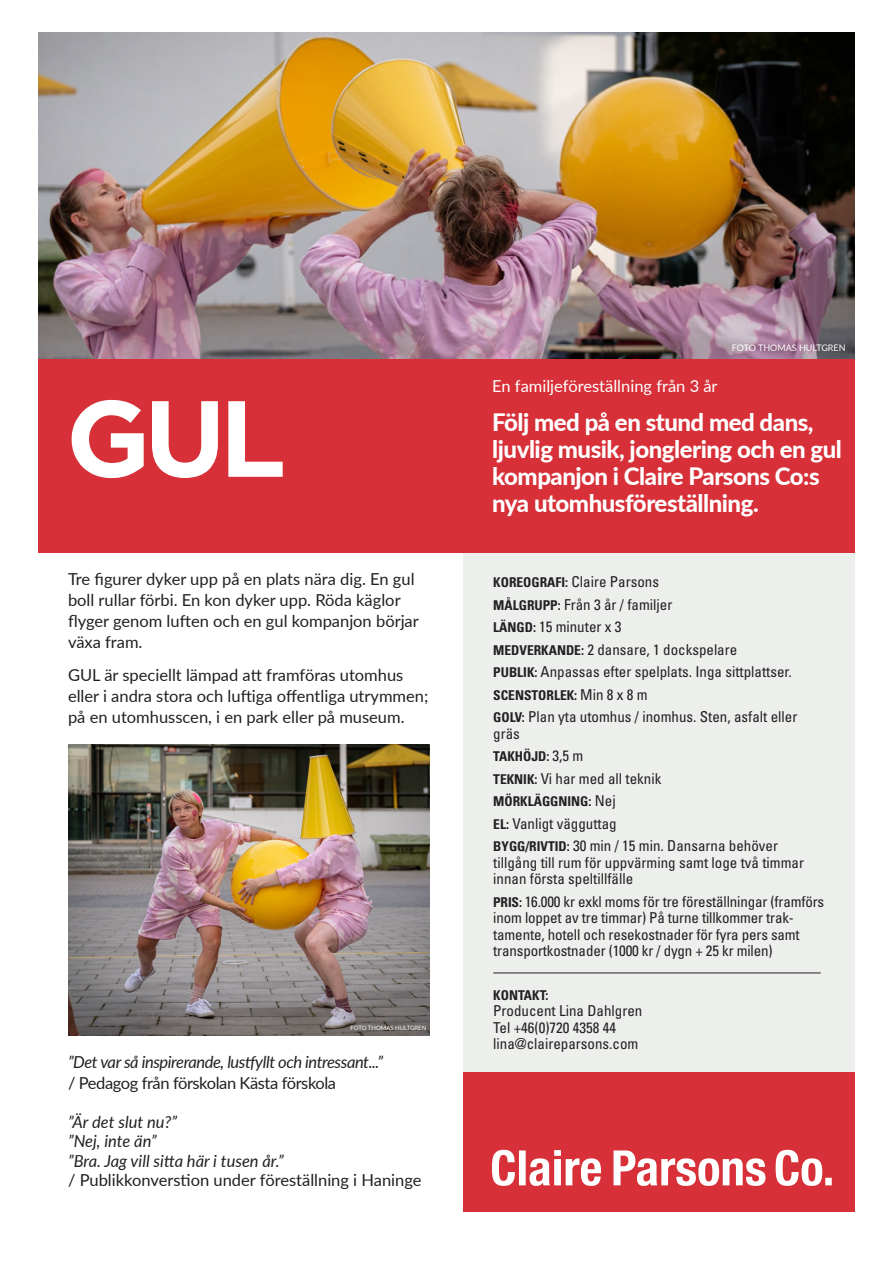
<style>
.page{position:relative;width:893px;height:1263px;background:#fff}
.page>*{position:absolute;margin:0;border:0;box-sizing:border-box;transform-origin:0 0}
.t1{font:700 108px "Gotham";color:#fff}
.t2{font:800 24px/27px "Lato";letter-spacing:-.02em;color:#fff}
.t3{font:16.5px/21px "Lato";color:#231f20}
.t4{font:italic 16.5px "Lato";letter-spacing:-.025em;color:#231f20}
.t5{font:italic 16.5px "Lato";color:#231f20}
.t6{font:16.5px "Lato";letter-spacing:-.025em;color:#231f20}
.t7{font:16.5px "Lato";color:#fff}
.t8{font:italic 16.5px "Lato";letter-spacing:-.005em;color:#231f20}
.t9{font:condensed 15px/16.5px "Univers";color:#231f20}
.t10{font:700 condensed 13.5px "Univers";color:#231f20}
.t11{font:9px "Lato";color:#fff}
.t12{font:6px "Lato";color:#fff}
.s1{font-weight:700;font-size:13.5px}
.s2{font-weight:400;font-size:15px}
</style>
<div class="page">
<div style="left:463px;top:531px;width:392px;height:542px;background:#edefed"></div>
<div style="left:38px;top:358px;width:817px;height:195px;background:#d73038"></div>
<div style="left:463px;top:1072px;width:392px;height:140px;background:#d73038"></div>
<svg style="left:492px;top:1150px;width:340px;height:36px"></svg>
<hr style="left:493px;top:973px;width:328px;height:1px;background:#231f20">
<img style="left:38px;top:33px;width:817px;height:325px">
<img style="left:68px;top:745px;width:361px;height:290px">
<p class="t1" style="left:66px;top:376px;width:222px">GUL</p>
<p class="t3" style="left:68px;top:568px;width:352px">Tre figurer dyker upp på en plats nära dig. En gul boll rullar förbi. En kon dyker upp. Röda käglor flyger genom luften och en gul kompanjon börjar växa fram.</p>
<p class="t3" style="left:68px;top:664px;width:362px">GUL är speciellt lämpad att framföras utomhus eller i andra stora och luftiga offentliga utrymmen; på en utomhusscen, i en park eller på museum.</p>
<p class="t12" style="left:350px;top:1023px;width:77px">FOTO THOMAS HULTGREN</p>
<p class="t4" style="left:68px;top:1050px;width:316px">”Det var så inspirerande, lustfyllt och intressant...”</p>
<p class="t6" style="left:68px;top:1071px;width:270px">/ Pedagog från förskolan Kästa förskola</p>
<p class="t5" style="left:68px;top:1110px;width:111px">”Är det slut nu?”</p>
<p class="t8" style="left:68px;top:1130px;width:90px">”Nej, inte än”</p>
<p class="t5" style="left:68px;top:1149px;width:217px">”Bra. Jag vill sitta här i tusen år.”</p>
<p class="t3" style="left:68px;top:1169px;width:355px">/ Publikkonverstion under föreställning i Haninge</p>
<p class="t11" style="left:732px;top:341px;width:115px">FOTO THOMAS HULTGREN</p>
<p class="t7" style="left:492px;top:374px;width:227px">En familjeföreställning från 3 år</p>
<p class="t2" style="left:492px;top:408px;width:351px">Följ med på en stund med dans, ljuvlig musik, jonglering och en gul kompanjon i Claire Parsons Co:s nya utomhusföreställning.</p>
<p class="t9" style="left:493px;top:573px;width:167px"><span class="s1">KOREOGRAFI:</span> Claire Parsons</p>
<p class="t9" style="left:493px;top:596px;width:181px"><span class="s1">MÅLGRUPP:</span> Från 3 år / familjer</p>
<p class="t9" style="left:493px;top:618px;width:130px"><span class="s1">LÄNGD:</span> 15 minuter x 3</p>
<p class="t9" style="left:493px;top:641px;width:246px"><span class="s1">MEDVERKANDE:</span> 2 dansare, 1 dockspelare</p>
<p class="t9" style="left:493px;top:663px;width:300px"><span class="s1">PUBLIK:</span> Anpassas efter spelplats. Inga sittplattser.</p>
<p class="t10" style="left:493px;top:686px;width:156px">SCENSTORLEK: <span class="s2">Min 8 x 8 m</span></p>
<p class="t9" style="left:493px;top:708px;width:306px"><span class="s1">GOLV:</span> Plan yta utomhus / inomhus. Sten, asfalt eller gräs</p>
<p class="t10" style="left:493px;top:748px;width:91px">TAKHÖJD: <span class="s2">3,5 m</span></p>
<p class="t9" style="left:493px;top:770px;width:170px"><span class="s1">TEKNIK:</span> Vi har med all teknik</p>
<p class="t10" style="left:493px;top:793px;width:124px">MÖRKLÄGGNING: <span class="s2">Nej</span></p>
<p class="t9" style="left:493px;top:815px;width:125px"><span class="s1">EL:</span> Vanligt vägguttag</p>
<p class="t9" style="left:493px;top:837px;width:312px"><span class="s1">BYGG/RIVTID:</span> 30 min / 15 min. Dansarna behöver tillgång till rum för uppvärming samt loge två timmar innan första speltillfälle</p>
<p class="t9" style="left:493px;top:893px;width:333px"><span class="s1">PRIS:</span> 16.000 kr exkl moms för tre föreställningar (framförs inom loppet av tre timmar) På turne tillkommer trak&shy;tamente, hotell och resekostnader för fyra pers samt transportkostnader (1000 kr / dygn + 25 kr milen)</p>
<p class="t10" style="left:493px;top:986px;width:57px">KONTAKT:</p>
<p class="t9" style="left:493px;top:1002px;width:151px">Producent Lina Dahlgren</p>
<p class="t9" style="left:493px;top:1019px;width:124px">Tel +46(0)720 4358 44</p>
<p class="t9" style="left:493px;top:1035px;width:147px">lina@claireparsons.com</p>
</div>
